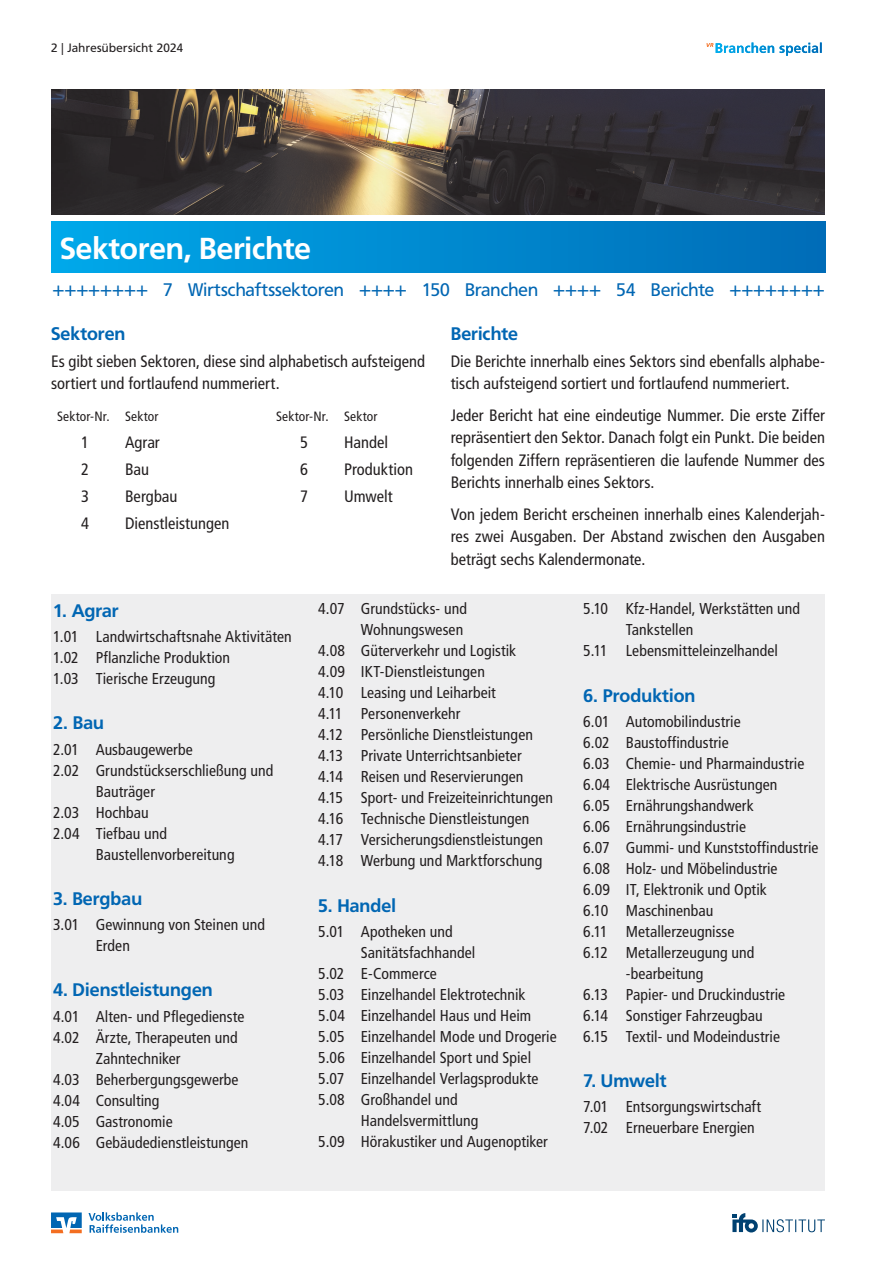
<style>
.page{position:relative;width:893px;height:1263px;background:#fff}
.page>*{position:absolute;margin:0;border:0;box-sizing:border-box;transform-origin:0 0}
.Titel{font:700 30px "Frutiger VR";letter-spacing:.005em;color:#fff}
.Zwischen-Headline{font:700 18px "Frutiger VR";letter-spacing:.005em;color:#0166b3}
.Ticker{font:18px "Frutiger VR";letter-spacing:.005em;color:#0166b3}
.Normal_Titel{font:condensed 16.5px/22.5px "Frutiger LT Pro";color:#231f20}
.Normal_Titel_Einzug{font:condensed 15.75px/21px "Frutiger LT Pro";letter-spacing:.005em;color:#231f20}
.Normal_Kopie{font:condensed 13.5px "Frutiger LT Pro";letter-spacing:.01em;color:#231f20}
.t1{font:12px "Frutiger VR";letter-spacing:.035em;color:#231f20}
</style>
<div class="page">
<svg style="left:732px;top:1213px;width:93px;height:19px"></svg>
<svg style="left:706px;top:43px;width:116px;height:13px"></svg>
<svg style="left:51px;top:1212px;width:31px;height:21px"></svg>
<svg style="left:89px;top:1212px;width:89px;height:21px"></svg>
<div style="left:52px;top:221px;width:774px;height:51px;background:linear-gradient(to right,#00a8ea,#006cb7)"></div>
<img style="left:51px;top:89px;width:774px;height:126px">
<div style="left:51px;top:594px;width:774px;height:597px;background:#eeeeef"></div>
<p class="t1" style="left:51px;top:41px;width:134px">2 | Jahresübersicht 2024</p>
<p class="Titel" style="left:60px;top:230px;width:252px">Sektoren, Berichte</p>
<p class="Ticker" style="left:53px;top:279px;width:774px">++++++++ 7 Wirtschaftssektoren ++++ 150 Branchen ++++ 54 Berichte ++++++++</p>
<p class="Zwischen-Headline" style="left:51px;top:322px;width:76px">Sektoren</p>
<p class="Normal_Titel" style="left:51px;top:350px;width:376px">Es gibt sieben Sektoren, diese sind alphabetisch aufsteigend sortiert und fortlaufend nummeriert.</p>
<p class="Normal_Kopie" style="left:57px;top:408px;width:54px">Sektor-Nr.</p>
<p class="Normal_Kopie" style="left:125px;top:408px;width:35px">Sektor</p>
<p class="Normal_Kopie" style="left:276px;top:408px;width:54px">Sektor-Nr.</p>
<p class="Normal_Kopie" style="left:344px;top:408px;width:35px">Sektor</p>
<p class="Normal_Titel" style="left:81px;top:431px;width:9px">1</p>
<p class="Normal_Titel" style="left:125px;top:431px;width:36px">Agrar</p>
<p class="Normal_Titel" style="left:300px;top:431px;width:9px">5</p>
<p class="Normal_Titel" style="left:344px;top:431px;width:46px">Handel</p>
<p class="Normal_Titel" style="left:81px;top:458px;width:9px">2</p>
<p class="Normal_Titel" style="left:125px;top:458px;width:26px">Bau</p>
<p class="Normal_Titel" style="left:300px;top:458px;width:9px">6</p>
<p class="Normal_Titel" style="left:344px;top:458px;width:70px">Produktion</p>
<p class="Normal_Titel" style="left:81px;top:485px;width:9px">3</p>
<p class="Normal_Titel" style="left:125px;top:485px;width:54px">Bergbau</p>
<p class="Normal_Titel" style="left:300px;top:485px;width:9px">7</p>
<p class="Normal_Titel" style="left:344px;top:485px;width:50px">Umwelt</p>
<p class="Normal_Titel" style="left:81px;top:512px;width:9px">4</p>
<p class="Normal_Titel" style="left:125px;top:512px;width:106px">Dienstleistungen</p>
<p class="Zwischen-Headline" style="left:451px;top:322px;width:69px">Berichte</p>
<p class="Normal_Titel" style="left:451px;top:350px;width:376px">Die Berichte innerhalb eines Sektors sind ebenfalls alphabe&shy;tisch aufsteigend sortiert und fortlaufend nummeriert.</p>
<p class="Normal_Titel" style="left:451px;top:404px;width:376px;text-align:justify">Jeder Bericht hat eine eindeutige Nummer. Die erste Ziffer repräsentiert den Sektor. Danach folgt ein Punkt. Die beiden folgenden Ziffern repräsentieren die laufende Nummer des Berichts innerhalb eines Sektors.</p>
<p class="Normal_Titel" style="left:451px;top:503px;width:376px;text-align:justify">Von jedem Bericht erscheinen innerhalb eines Kalenderjah&shy;res zwei Ausgaben. Der Abstand zwischen den Ausgaben beträgt sechs Kalendermonate.</p>
<p class="Zwischen-Headline" style="left:53px;top:600px;width:67px">1. Agrar</p>
<p class="Normal_Titel_Einzug" style="left:53px;top:626px;width:240px">1.01 Landwirtschaftsnahe Aktivitäten</p>
<p class="Normal_Titel_Einzug" style="left:53px;top:647px;width:178px">1.02 Pflanzliche Produktion</p>
<p class="Normal_Titel_Einzug" style="left:53px;top:668px;width:164px">1.03 Tierische Erzeugung</p>
<p class="Zwischen-Headline" style="left:53px;top:712px;width:52px">2. Bau</p>
<p class="Normal_Titel_Einzug" style="left:53px;top:739px;width:141px">2.01 Ausbaugewerbe</p>
<p class="Normal_Titel_Einzug" style="left:96px;top:760px;width:179px;text-indent:-43px">2.02 Grundstückserschließung und<br>Bauträger</p>
<p class="Normal_Titel_Einzug" style="left:53px;top:802px;width:97px">2.03 Hochbau</p>
<p class="Normal_Titel_Einzug" style="left:96px;top:823px;width:140px;text-indent:-43px">2.04 Tiefbau und<br>Baustellenvorbereitung</p>
<p class="Zwischen-Headline" style="left:53px;top:888px;width:91px">3. Bergbau</p>
<p class="Normal_Titel_Einzug" style="left:96px;top:914px;width:171px;text-indent:-43px">3.01 Gewinnung von Steinen und<br>Erden</p>
<p class="Zwischen-Headline" style="left:53px;top:979px;width:161px">4. Dienstleistungen</p>
<p class="Normal_Titel_Einzug" style="left:53px;top:1006px;width:193px">4.01 Alten- und Pflegedienste</p>
<p class="Normal_Titel_Einzug" style="left:96px;top:1027px;width:143px;text-indent:-43px">4.02 Ärzte, Therapeuten und<br>Zahntechniker</p>
<p class="Normal_Titel_Einzug" style="left:53px;top:1069px;width:187px">4.03 Beherbergungsgewerbe</p>
<p class="Normal_Titel_Einzug" style="left:53px;top:1090px;width:108px">4.04 Consulting</p>
<p class="Normal_Titel_Einzug" style="left:53px;top:1111px;width:121px">4.05 Gastronomie</p>
<p class="Normal_Titel_Einzug" style="left:53px;top:1132px;width:197px">4.06 Gebäudedienstleistungen</p>
<p class="Normal_Titel_Einzug" style="left:318px;top:598px;width:150px;text-align:right">4.07 Grundstücks- und<br>Wohnungswesen</p>
<p class="Normal_Titel_Einzug" style="left:318px;top:640px;width:199px">4.08 Güterverkehr und Logistik</p>
<p class="Normal_Titel_Einzug" style="left:318px;top:661px;width:168px">4.09 IKT-Dienstleistungen</p>
<p class="Normal_Titel_Einzug" style="left:318px;top:682px;width:179px">4.10 Leasing und Leiharbeit</p>
<p class="Normal_Titel_Einzug" style="left:318px;top:703px;width:144px">4.11 Personenverkehr</p>
<p class="Normal_Titel_Einzug" style="left:318px;top:724px;width:216px">4.12 Persönliche Dienstleistungen</p>
<p class="Normal_Titel_Einzug" style="left:318px;top:745px;width:205px">4.13 Private Unterrichtsanbieter</p>
<p class="Normal_Titel_Einzug" style="left:318px;top:766px;width:207px">4.14 Reisen und Reservierungen</p>
<p class="Normal_Titel_Einzug" style="left:318px;top:787px;width:236px">4.15 Sport- und Freizeiteinrichtungen</p>
<p class="Normal_Titel_Einzug" style="left:318px;top:808px;width:213px">4.16 Technische Dienstleistungen</p>
<p class="Normal_Titel_Einzug" style="left:318px;top:829px;width:226px">4.17 Versicherungsdienstleistungen</p>
<p class="Normal_Titel_Einzug" style="left:318px;top:850px;width:226px">4.18 Werbung und Marktforschung</p>
<p class="Zwischen-Headline" style="left:318px;top:894px;width:79px">5. Handel</p>
<p class="Normal_Titel_Einzug" style="left:361px;top:921px;width:116px;text-indent:-43px">5.01 Apotheken und<br>Sanitätsfachhandel</p>
<p class="Normal_Titel_Einzug" style="left:318px;top:963px;width:120px">5.02 E-Commerce</p>
<p class="Normal_Titel_Einzug" style="left:318px;top:984px;width:209px">5.03 Einzelhandel Elektrotechnik</p>
<p class="Normal_Titel_Einzug" style="left:318px;top:1005px;width:214px">5.04 Einzelhandel Haus und Heim</p>
<p class="Normal_Titel_Einzug" style="left:318px;top:1026px;width:240px">5.05 Einzelhandel Mode und Drogerie</p>
<p class="Normal_Titel_Einzug" style="left:318px;top:1047px;width:214px">5.06 Einzelhandel Sport und Spiel</p>
<p class="Normal_Titel_Einzug" style="left:318px;top:1068px;width:222px">5.07 Einzelhandel Verlagsprodukte</p>
<p class="Normal_Titel_Einzug" style="left:361px;top:1089px;width:119px;text-indent:-43px">5.08 Großhandel und<br>Handelsvermittlung</p>
<p class="Normal_Titel_Einzug" style="left:318px;top:1131px;width:231px">5.09 Hörakustiker und Augenoptiker</p>
<p class="Normal_Titel_Einzug" style="left:626px;top:598px;width:176px;text-indent:-43px">5.10 Kfz-Handel, Werkstätten und<br>Tankstellen</p>
<p class="Normal_Titel_Einzug" style="left:583px;top:640px;width:196px">5.11 Lebensmitteleinzelhandel</p>
<p class="Zwischen-Headline" style="left:583px;top:684px;width:114px">6. Produktion</p>
<p class="Normal_Titel_Einzug" style="left:583px;top:711px;width:159px">6.01 Automobilindustrie</p>
<p class="Normal_Titel_Einzug" style="left:583px;top:732px;width:147px">6.02 Baustoffindustrie</p>
<p class="Normal_Titel_Einzug" style="left:583px;top:753px;width:223px">6.03 Chemie- und Pharmaindustrie</p>
<p class="Normal_Titel_Einzug" style="left:583px;top:774px;width:196px">6.04 Elektrische Ausrüstungen</p>
<p class="Normal_Titel_Einzug" style="left:583px;top:795px;width:172px">6.05 Ernährungshandwerk</p>
<p class="Normal_Titel_Einzug" style="left:583px;top:816px;width:164px">6.06 Ernährungsindustrie</p>
<p class="Normal_Titel_Einzug" style="left:583px;top:837px;width:237px">6.07 Gummi- und Kunststoffindustrie</p>
<p class="Normal_Titel_Einzug" style="left:583px;top:858px;width:196px">6.08 Holz- und Möbelindustrie</p>
<p class="Normal_Titel_Einzug" style="left:583px;top:879px;width:185px">6.09 IT, Elektronik und Optik</p>
<p class="Normal_Titel_Einzug" style="left:583px;top:900px;width:132px">6.10 Maschinenbau</p>
<p class="Normal_Titel_Einzug" style="left:583px;top:921px;width:153px">6.11 Metallerzeugnisse</p>
<p class="Normal_Titel_Einzug" style="left:583px;top:942px;width:172px;text-align:center">6.12 Metallerzeugung und -bearbeitung</p>
<p class="Normal_Titel_Einzug" style="left:583px;top:984px;width:203px">6.13 Papier- und Druckindustrie</p>
<p class="Normal_Titel_Einzug" style="left:583px;top:1005px;width:181px">6.14 Sonstiger Fahrzeugbau</p>
<p class="Normal_Titel_Einzug" style="left:583px;top:1026px;width:198px">6.15 Textil- und Modeindustrie</p>
<p class="Zwischen-Headline" style="left:583px;top:1070px;width:85px">7. Umwelt</p>
<p class="Normal_Titel_Einzug" style="left:583px;top:1096px;width:179px">7.01 Entsorgungswirtschaft</p>
<p class="Normal_Titel_Einzug" style="left:583px;top:1117px;width:173px">7.02 Erneuerbare Energien</p>
</div>
